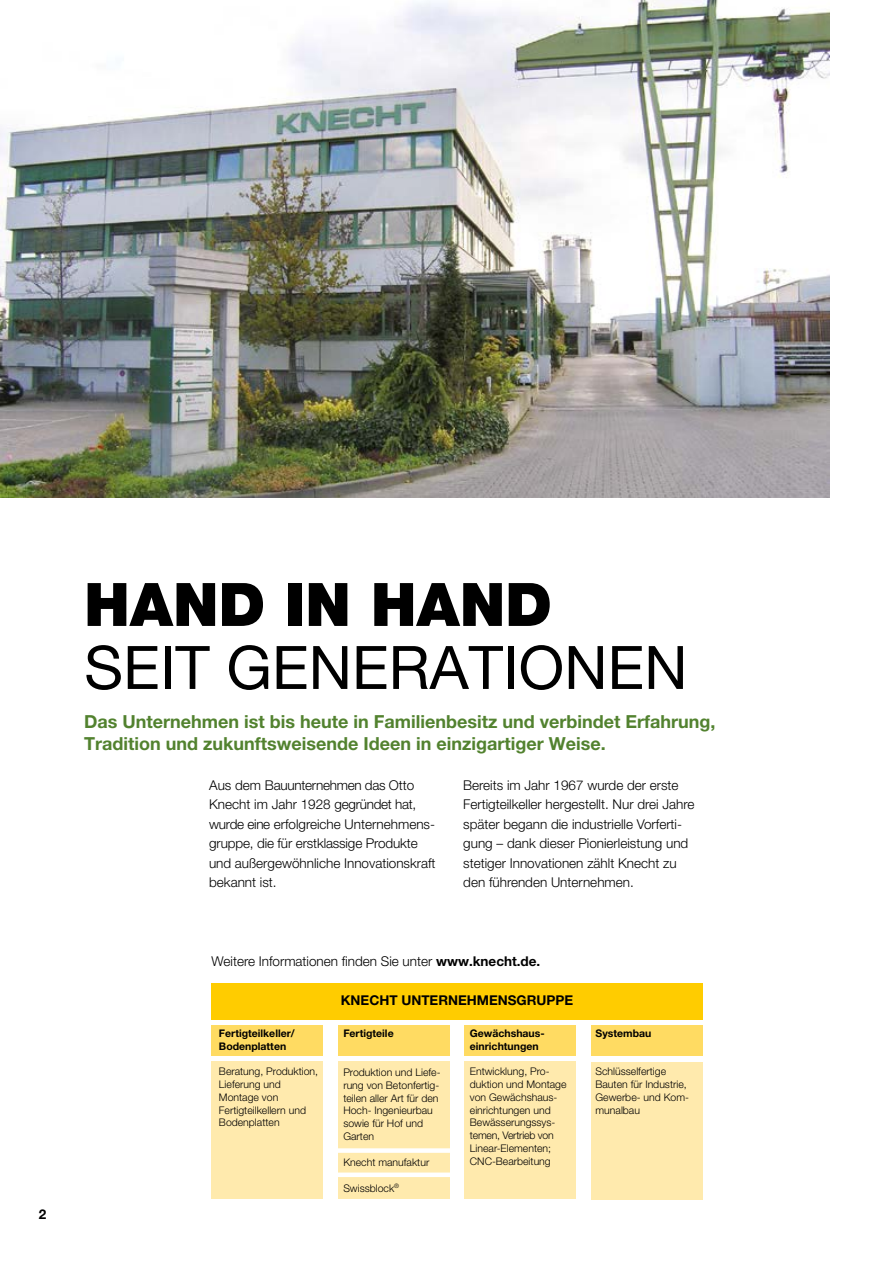
<style>
.page{position:relative;width:893px;height:1263px;background:#fff}
.page>*{position:absolute;margin:0;border:0;box-sizing:border-box;transform-origin:0 0}
.t1{font:60px "Helvetica Neue LT Pro";color:#000}
.t2{font:900 60px "Helvetica Neue LT Pro";color:#000}
.t3{font:700 18px/21.8px "Helvetica Neue LT Pro";color:#52822f}
.t4{font:300 13.5px/19.5px "Helvetica Neue LT Pro";color:#000}
.t5{font:700 13.5px "Helvetica Neue LT Pro";color:#000}
.t6{font:300 10.5px/12.8px "Helvetica Neue LT Pro";color:#000}
.t7{font:700 10.5px/12.8px "Helvetica Neue LT Pro";color:#000}
.s1{font-weight:700}
</style>
<div class="page">
<div style="left:212px;top:983px;width:491px;height:36px;background:#fc0"></div>
<div style="left:212px;top:1025px;width:111px;height:31px;background:#ffdb62"></div>
<div style="left:338px;top:1025px;width:112px;height:31px;background:#ffdb62"></div>
<div style="left:465px;top:1025px;width:111px;height:31px;background:#ffdb62"></div>
<div style="left:591px;top:1025px;width:112px;height:31px;background:#ffdb62"></div>
<div style="left:212px;top:1061px;width:111px;height:138px;background:#ffeaad"></div>
<div style="left:338px;top:1061px;width:112px;height:138px;background:#ffeaad"></div>
<div style="left:465px;top:1061px;width:111px;height:138px;background:#ffeaad"></div>
<div style="left:591px;top:1062px;width:112px;height:137px;background:#ffeaad"></div>
<img style="left:0;top:0;width:829px;height:498px">
<div style="left:332px;top:1148px;width:121px;height:5px;background:#fff"></div>
<div style="left:329px;top:1172px;width:121px;height:5px;background:#fff"></div>
<p class="t5" style="left:39px;top:1206px;width:9px">2</p>
<h1 class="t2" style="left:84px;top:569px;width:469px">HAND IN HAND</h1>
<h1 class="t1" style="left:84px;top:632px;width:605px">SEIT GENERATIONEN</h1>
<h2 class="t3" style="left:84px;top:710px;width:633px">Das Unternehmen ist bis heute in Familienbesitz und verbindet Erfahrung,<br>Tradition und zukunftsweisende Ideen in einzigartiger Weise.</h2>
<p class="t4" style="left:209px;top:775px;width:228px">Aus dem Bauunternehmen das Otto Knecht im Jahr 1928 gegründet hat, wurde eine erfolgreiche Unternehmens&shy;gruppe, die für erstklassige Produkte und außergewöhnliche Innovationskraft bekannt ist.</p>
<p class="t4" style="left:463px;top:775px;width:233px">Bereits im Jahr 1967 wurde der erste Fertigteilkeller hergestellt. Nur drei Jahre später begann die industrielle Vorferti&shy;gung – dank dieser Pionierleistung und stetiger Innovationen zählt Knecht zu den führenden Unternehmen.</p>
<p class="t4" style="left:212px;top:951px;width:330px">Weitere Informationen finden Sie unter <span class="s1">www.knecht.de.</span></p>
<p class="t7" style="left:219px;top:1027px;width:77px">Fertigteilkeller/<br>Bodenplatten</p>
<p class="t6" style="left:219px;top:1065px;width:101px">Beratung, Produktion,<br>Lieferung und<br>Montage von<br>Fertigteilkellern und<br>Bodenplatten</p>
<p class="t5" style="left:341px;top:991px;width:234px">KNECHT UNTERNEHMENSGRUPPE</p>
<p class="t7" style="left:343px;top:1027px;width:52px">Fertigteile</p>
<p class="t6" style="left:343px;top:1065px;width:99px">Produktion und Liefe&shy;rung von Betonfertig&shy;teilen aller Art für den<br>Hoch- Ingenieurbau sowie für Hof und<br>Garten</p>
<p class="t6" style="left:343px;top:1155px;width:87px">Knecht manufaktur</p>
<p class="t6" style="left:343px;top:1181px;width:57px">Swissblock<sup>®</sup></p>
<p class="t7" style="left:470px;top:1027px;width:76px">Gewächshaus&shy;einrichtungen</p>
<p class="t6" style="left:470px;top:1065px;width:98px">Entwicklung, Pro&shy;duktion und Montage von Gewächshaus&shy;einrichtungen und<br>Bewässerungssys&shy;temen, Vertrieb von<br>Linear-Elementen;<br>CNC-Bearbeitung</p>
<p class="t7" style="left:595px;top:1027px;width:57px">Systembau</p>
<p class="t6" style="left:595px;top:1065px;width:95px">Schlüsselfertige<br>Bauten für Industrie,<br>Gewerbe- und Kom&shy;munalbau</p>
</div>
